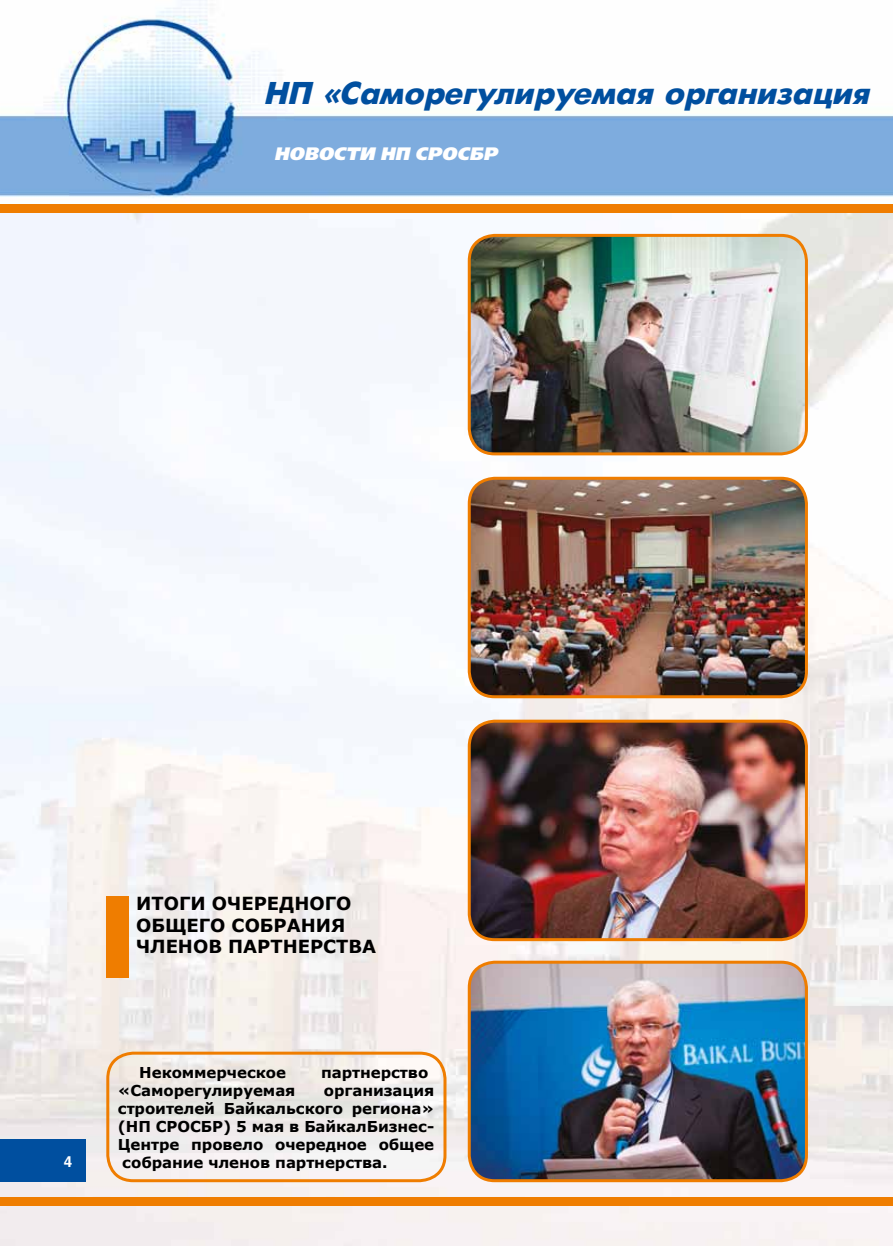
<style>
.page{position:relative;width:893px;height:1246px;background:#fff}
.page>*{position:absolute;margin:0;border:0;box-sizing:border-box;transform-origin:0 0}
.t1{font:italic 700 31.5px "Futuris";color:#004f9f}
.t2{font:700 18px/21.6px "Verdana";color:#000}
.t3{font:italic 18px "Free Set Black C";color:#fff}
.t4{font:700 15px "Verdana";letter-spacing:-.005em;color:#000}
.t5{font:700 15px "Helios";color:#fff}
</style>
<div class="page">
<img style="left:0;top:213px;width:893px;height:1033px">
<img style="left:0;top:0;width:893px;height:198px">
<div style="left:0;top:204px;width:893px;height:9px;background:#ef7d00"></div>
<div style="left:0;top:1140px;width:85px;height:42px;background:#004f9f"></div>
<div style="left:0;top:1197px;width:893px;height:9px;background:#ef7d00"></div>
<div style="left:106px;top:896px;width:23px;height:82px;background:#ef7d00"></div>
<div style="left:106px;top:1052px;width:340px;height:130px;border:3px solid #ef7d00;border-radius:26px"></div>
<img style="left:469px;top:235px;width:337px;height:219px">
<div style="left:468px;top:234px;width:340px;height:221px;border:3px solid #ef7d00;border-radius:26px"></div>
<img style="left:469px;top:478px;width:337px;height:219px">
<div style="left:468px;top:477px;width:340px;height:221px;border:3px solid #ef7d00;border-radius:26px"></div>
<img style="left:469px;top:721px;width:337px;height:219px">
<div style="left:468px;top:720px;width:340px;height:221px;border:3px solid #ef7d00;border-radius:26px"></div>
<img style="left:469px;top:962px;width:337px;height:219px">
<div style="left:468px;top:961px;width:340px;height:221px;border:3px solid #ef7d00;border-radius:26px"></div>
<h1 class="t1" style="left:266px;top:76px;width:606px">НП «Саморегулируемая организация</h1>
<p class="t3" style="left:274px;top:143px;width:225px">НОВОСТИ НП СРОСБР</p>
<p class="t5" style="left:64px;top:1153px;width:10px">4</p>
<p class="t2" style="left:136px;top:892px;width:241px">ИТОГИ ОЧЕРЕДНОГО<br>ОБЩЕГО СОБРАНИЯ<br>ЧЛЕНОВ ПАРТНЕРСТВА</p>
<p class="t4" style="left:139px;top:1063px;width:148px">Некоммерческое</p>
<p class="t4" style="left:321px;top:1063px;width:109px">партнерство</p>
<p class="t4" style="left:118px;top:1081px;width:179px">«Саморегулируемая</p>
<p class="t4" style="left:324px;top:1081px;width:112px">организация</p>
<p class="t4" style="left:118px;top:1099px;width:318px">строителей Байкальского региона»</p>
<p class="t4" style="left:118px;top:1117px;width:318px">(НП СРОСБР) 5 мая в БайкалБизнес-</p>
<p class="t4" style="left:118px;top:1135px;width:318px">Центре провело очередное общее</p>
<p class="t4" style="left:122px;top:1153px;width:267px">собрание членов партнерства.</p>
</div>
